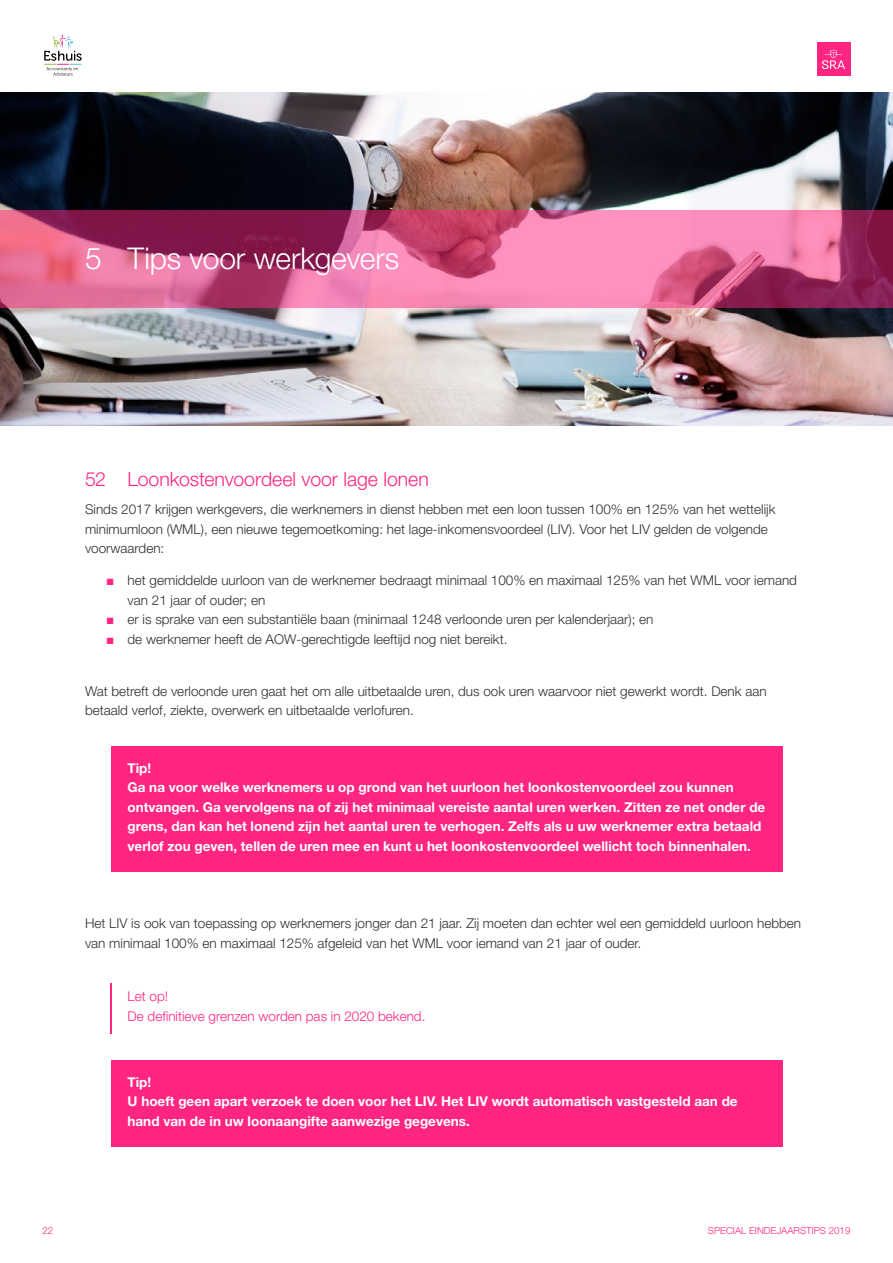
<style>
.page{position:relative;width:893px;height:1263px;background:#fff}
.page>*{position:absolute;margin:0;border:0;box-sizing:border-box;transform-origin:0 0}
.t1{font:300 30px "Helvetica Neue LT Std";letter-spacing:-.005em;color:#fff}
.t2{font:300 19.5px "Helvetica Neue LT Std";color:#ff2581}
.t3{font:300 13.5px/19.5px "Helvetica Neue LT Std";color:#2f2f2f}
.t4{font:700 13.5px/19.5px "Helvetica Neue LT Std";color:#fff}
.t5{font:300 13.5px/19.5px "Helvetica Neue LT Std";color:#ff2581}
.t6{font:300 9.75px "Helvetica Neue LT Std";color:#ff2581}
.s1{font-family:"Arial";font-weight:700;color:#ff2581}
</style>
<div class="page">
<img style="left:0;top:92px;width:893px;height:333px">
<svg style="left:0;top:210px;width:893px;height:98px"></svg>
<div style="left:817px;top:43px;width:33px;height:33px;background:#ff2581"></div>
<svg style="left:822px;top:50px;width:23px;height:19px"></svg>
<svg style="left:44px;top:35px;width:38px;height:41px"></svg>
<div style="left:111px;top:746px;width:671px;height:126px;background:#ff2581"></div>
<hr style="left:111px;top:983px;width:1px;height:50px;background:#ff2581">
<div style="left:111px;top:1060px;width:671px;height:87px;background:#ff2581"></div>
<h1 class="t1" style="left:85px;top:240px;width:316px">5 Tips voor werkgevers</h1>
<h2 class="t2" style="left:85px;top:467px;width:345px">52 Loonkostenvoordeel voor lage lonen</h2>
<p class="t3" style="left:85px;top:499px;width:692px">Sinds 2017 krijgen werkgevers, die werknemers in dienst hebben met een loon tussen 100% en 125% van het wettelijk minimumloon (WML), een nieuwe tegemoetkoming: het lage-inkomensvoordeel (LIV). Voor het LIV gelden de volgende voorwaarden:</p>
<p class="t3" style="left:128px;top:570px;width:671px;text-indent:-21px"><span class="s1">■</span> het gemiddelde uurloon van de werknemer bedraagt minimaal 100% en maximaal 125% van het WML voor iemand van 21 jaar of ouder; en</p>
<p class="t3" style="left:106px;top:609px;width:549px"><span class="s1">■</span> er is sprake van een substantiële baan (minimaal 1248 verloonde uren per kalenderjaar); en</p>
<p class="t3" style="left:106px;top:629px;width:403px"><span class="s1">■</span> de werknemer heeft de AOW-gerechtigde leeftijd nog niet bereikt.</p>
<p class="t3" style="left:85px;top:681px;width:683px">Wat betreft de verloonde uren gaat het om alle uitbetaalde uren, dus ook uren waarvoor niet gewerkt wordt. Denk aan betaald verlof, ziekte, overwerk en uitbetaalde verlofuren.</p>
<p class="t4" style="left:128px;top:758px;width:639px">Tip!<br>Ga na voor welke werknemers u op grond van het uurloon het loonkostenvoordeel zou kunnen ontvangen. Ga vervolgens na of zij het minimaal vereiste aantal uren werken. Zitten ze net onder de grens, dan kan het lonend zijn het aantal uren te verhogen. Zelfs als u uw werknemer extra betaald verlof zou geven, tellen de uren mee en kunt u het loonkostenvoordeel wellicht toch binnenhalen.</p>
<p class="t3" style="left:85px;top:913px;width:717px">Het LIV is ook van toepassing op werknemers jonger dan 21 jaar. Zij moeten dan echter wel een gemiddeld uurloon hebben van minimaal 100% en maximaal 125% afgeleid van het WML voor iemand van 21 jaar of ouder.</p>
<p class="t5" style="left:128px;top:986px;width:299px">Let op!<br>De definitieve grenzen worden pas in 2020 bekend.</p>
<p class="t4" style="left:128px;top:1072px;width:612px">Tip!<br>U hoeft geen apart verzoek te doen voor het LIV. Het LIV wordt automatisch vastgesteld aan de hand van de in uw loonaangifte aanwezige gegevens.</p>
<p class="t6" style="left:43px;top:1224px;width:12px">22</p>
<p class="t6" style="left:708px;top:1224px;width:144px">SPECIAL EINDEJAARSTIPS 2019</p>
</div>
